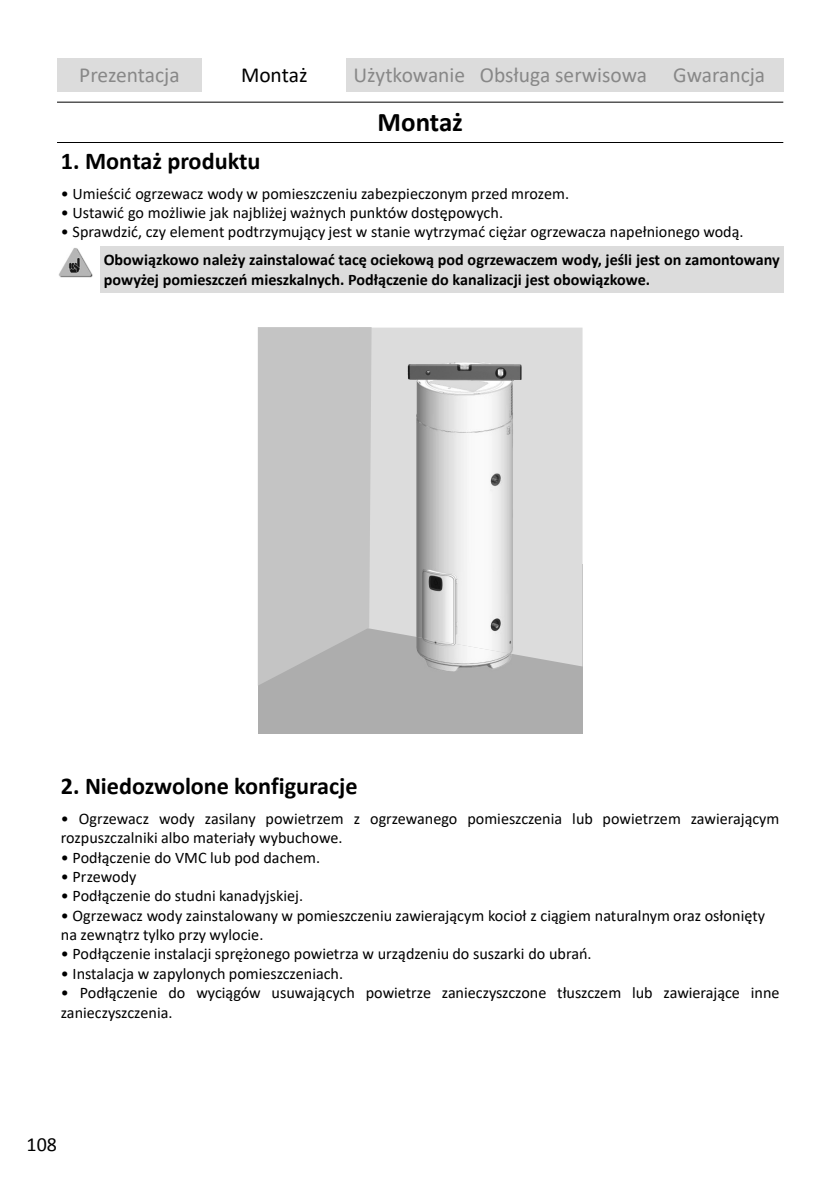
<style>
.page{position:relative;width:839px;height:1192px;background:#fff}
.page>*{position:absolute;margin:0;border:0;box-sizing:border-box;transform-origin:0 0}
.t1{font:700 27px "Calibri";color:#000}
.t2{font:700 24.2px "Calibri";color:#000}
.t3{font:21.4px "Calibri";color:#888}
.t4{font:21.4px "Calibri";color:#000}
.t5{font:20px "Calibri";color:#000}
.t6{font:16.2px/19.4px "Calibri";color:#000}
.t7{font:700 16.2px/19.4px "Calibri";color:#000}
</style>
<div class="page">
<div style="left:57px;top:58px;width:145px;height:34px;background:#dcdcdc"></div>
<div style="left:346px;top:58px;width:126px;height:34px;background:#dcdcdc"></div>
<div style="left:472px;top:58px;width:182px;height:34px;background:#dcdcdc"></div>
<div style="left:654px;top:58px;width:129px;height:34px;background:#dcdcdc"></div>
<hr style="left:57px;top:102px;width:726px;height:1px;background:#000">
<hr style="left:57px;top:142px;width:726px;height:1px;background:#000">
<div style="left:100px;top:246px;width:683px;height:47px;background:#dcdcdc"></div>
<img style="left:58px;top:248px;width:35px;height:30px">
<div style="left:258px;top:564px;width:324px;height:169px;background:#adadad"></div>
<div style="left:371px;top:327px;width:211px;height:339px;background:#dcdcdc"></div>
<svg style="left:258px;top:327px;width:113px;height:358px;background:#c2c2c2"></svg>
<img style="left:416px;top:654px;width:97px;height:17px">
<img style="left:416px;top:362px;width:97px;height:292px">
<img style="left:407px;top:364px;width:114px;height:16px">
<img style="left:416px;top:364px;width:97px;height:16px">
<h3 class="t3" style="left:79px;top:66px;width:102px">Prezentacja</h3>
<h3 class="t4" style="left:241px;top:66px;width:68px">Montaż</h3>
<h3 class="t3" style="left:353px;top:66px;width:413px">Użytkowanie Obsługa serwisowa Gwarancja</h3>
<h1 class="t1" style="left:377px;top:111px;width:87px">Montaż</h1>
<h2 class="t2" style="left:61px;top:151px;width:201px">1. Montaż produktu</h2>
<p class="t6" style="left:61px;top:185px;width:509px">• Umieścić ogrzewacz wody w pomieszczeniu zabezpieczonym przed mrozem.</p>
<p class="t6" style="left:61px;top:204px;width:443px">• Ustawić go możliwie jak najbliżej ważnych punktów dostępowych.</p>
<p class="t6" style="left:61px;top:223px;width:684px">• Sprawdzić, czy element podtrzymujący jest w stanie wytrzymać ciężar ogrzewacza napełnionego wodą.</p>
<p class="t7" style="left:104px;top:251px;width:677px">Obowiązkowo należy zainstalować tacę ociekową pod ogrzewaczem wody, jeśli jest on zamontowany powyżej pomieszczeń mieszkalnych. Podłączenie do kanalizacji jest obowiązkowe.</p>
<h2 class="t2" style="left:61px;top:775px;width:298px">2. Niedozwolone konfiguracje</h2>
<p class="t6" style="left:61px;top:809px;width:720px">• Ogrzewacz wody zasilany powietrzem z ogrzewanego pomieszczenia lub powietrzem zawierającym rozpuszczalniki albo materiały wybuchowe.</p>
<p class="t6" style="left:61px;top:848px;width:261px">• Podłączenie do VMC lub pod dachem.</p>
<p class="t6" style="left:61px;top:868px;width:77px">• Przewody</p>
<p class="t6" style="left:61px;top:887px;width:244px">• Podłączenie do studni kanadyjskiej.</p>
<p class="t6" style="left:61px;top:906px;width:705px">• Ogrzewacz wody zainstalowany w pomieszczeniu zawierającym kocioł z ciągiem naturalnym oraz osłonięty na zewnątrz tylko przy wylocie.</p>
<p class="t6" style="left:61px;top:945px;width:532px">• Podłączenie instalacji sprężonego powietrza w urządzeniu do suszarki do ubrań.</p>
<p class="t6" style="left:61px;top:964px;width:284px">• Instalacja w zapylonych pomieszczeniach.</p>
<p class="t6" style="left:61px;top:984px;width:720px">• Podłączenie do wyciągów usuwających powietrze zanieczyszczone tłuszczem lub zawierające inne zanieczyszczenia.</p>
<p class="t5" style="left:27px;top:1131px;width:32px">108</p>
</div>
